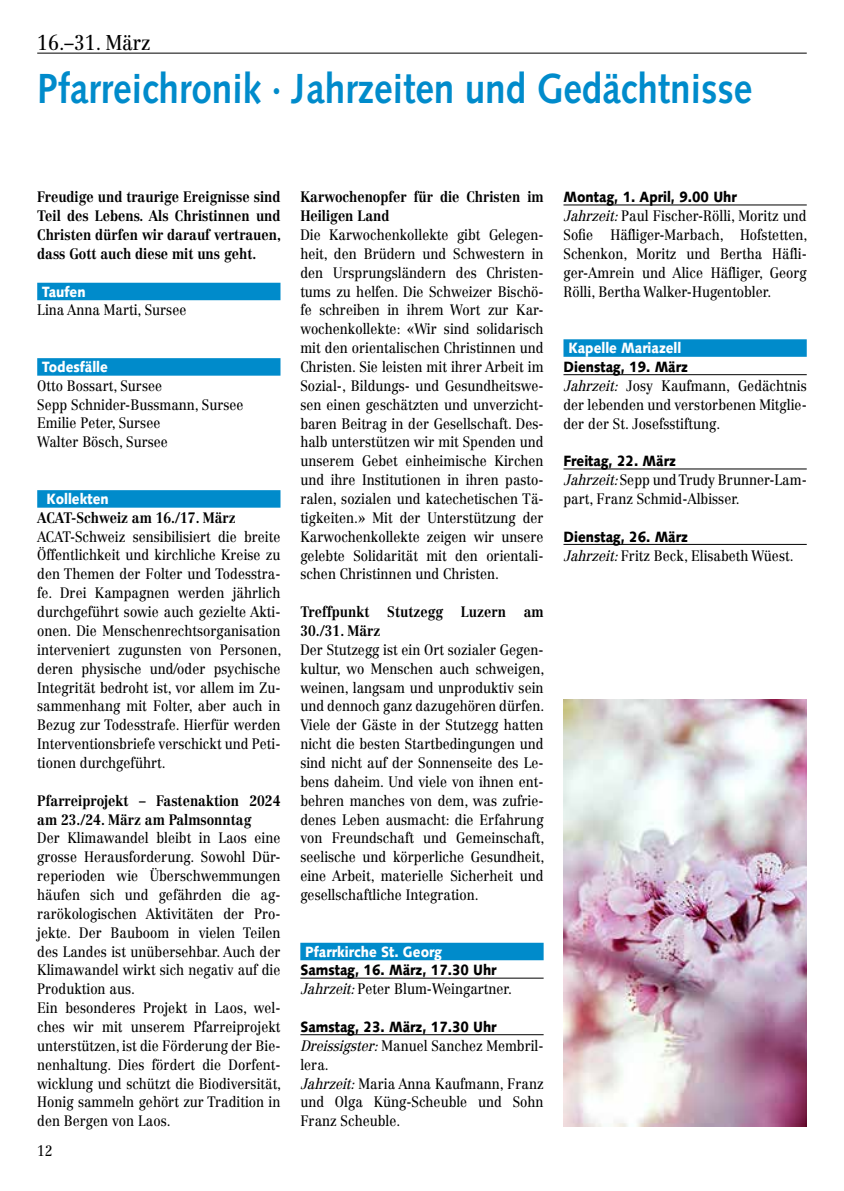
<style>
.page{position:relative;width:844px;height:1191px;background:#fff}
.page>*{position:absolute;margin:0;border:0;box-sizing:border-box;transform-origin:0 0}
.t1{font:700 42px "Syntax LT Std";color:#008bcb;scale:.88 1}
.t2{font:21px "Centennial LT Std";color:#000;scale:.88 1}
.t3{font:14.88px/18.9px "Centennial LT Std";color:#000;text-align:justify;scale:.88 1}
.t4{font:700 14.88px/18.9px "Centennial LT Std";color:#000;scale:.88 1}
.t5{font:900 14.88px "Syntax LT Std";color:#000;scale:.88 1}
.t6{font:900 14.88px "Syntax LT Std";color:#fff;scale:.88 1}
.s1{font-style:italic}
</style>
<div class="page">
<div style="left:37px;top:283px;width:243px;height:17px;background:#008bcb"></div>
<div style="left:37px;top:358px;width:243px;height:18px;background:#008bcb"></div>
<div style="left:37px;top:490px;width:243px;height:17px;background:#008bcb"></div>
<div style="left:300px;top:942px;width:243px;height:18px;background:#008bcb"></div>
<hr style="left:300px;top:977px;width:243px;height:1px;background:#000">
<hr style="left:300px;top:1034px;width:243px;height:1px;background:#000">
<hr style="left:563px;top:205px;width:243px;height:1px;background:#000">
<div style="left:563px;top:339px;width:243px;height:18px;background:#008bcb"></div>
<hr style="left:563px;top:374px;width:243px;height:1px;background:#000">
<hr style="left:563px;top:469px;width:243px;height:1px;background:#000">
<hr style="left:563px;top:544px;width:243px;height:1px;background:#000">
<hr style="left:37px;top:53px;width:769px;height:1px;background:#000">
<img style="left:563px;top:699px;width:243px;height:427px">
<h2 class="t2" style="left:37px;top:30px;width:130px">16.–31. März</h2>
<h1 class="t1" style="left:37px;top:64px;width:814px">Pfarreichronik · Jahrzeiten und Gedächtnisse</h1>
<p class="t4" style="left:37px;top:187px;width:278px;text-align:justify">Freudige und traurige Ereignisse sind Teil des Lebens. Als Christinnen und Christen dürfen wir darauf vertrauen, dass Gott auch diese mit uns geht.</p>
<p class="t6" style="left:42px;top:282px;width:51px">Taufen</p>
<p class="t3" style="left:37px;top:301px;width:171px">Lina Anna Marti, Sursee</p>
<p class="t6" style="left:42px;top:358px;width:76px">Todesfälle</p>
<p class="t3" style="left:37px;top:376px;width:236px;text-align:left">Otto Bossart, Sursee<br>Sepp Schnider-Bussmann, Sursee<br>Emilie Peter, Sursee<br>Walter Bösch, Sursee</p>
<p class="t6" style="left:46px;top:490px;width:72px">Kollekten</p>
<p class="t4" style="left:37px;top:508px;width:227px">ACAT-Schweiz am 16./17. März</p>
<p class="t3" style="left:37px;top:527px;width:279px">ACAT-Schweiz sensibilisiert die breite Öffentlichkeit und kirchliche Kreise zu den Themen der Folter und Todesstra&shy;fe. Drei Kampagnen werden jährlich durchgeführt sowie auch gezielte Akti&shy;onen. Die Menschenrechtsorganisation interveniert zugunsten von Personen, deren physische und/oder psychische Integrität bedroht ist, vor allem im Zu&shy;sammenhang mit Folter, aber auch in Bezug zur Todesstrafe. Hierfür werden Interventionsbriefe verschickt und Peti&shy;tionen durchgeführt.</p>
<p class="t4" style="left:37px;top:791px;width:278px">Pfarreiprojekt – Fastenaktion 2024 am 23./24. März am Palmsonntag</p>
<p class="t3" style="left:37px;top:828px;width:279px;text-align:left">Der Klimawandel bleibt in Laos eine grosse Herausforderung. Sowohl Dür&shy;reperioden wie Überschwemmungen häufen sich und gefährden die ag&shy;rarökologischen Aktivitäten der Pro&shy;jekte. Der Bauboom in vielen Teilen des Landes ist unübersehbar. Auch der Klimawandel wirkt sich negativ auf die Produktion aus.<br>Ein besonderes Projekt in Laos, wel&shy;ches wir mit unserem Pfarreiprojekt unterstützen, ist die Förderung der Bie&shy;nenhaltung. Dies fördert die Dorfent&shy;wicklung und schützt die Biodiversität, Honig sammeln gehört zur Tradition in den Bergen von Laos.</p>
<p class="t3" style="left:37px;top:1141px;width:19px">12</p>
<p class="t4" style="left:300px;top:187px;width:278px">Karwochenopfer für die Christen im<br>Heiligen Land</p>
<p class="t3" style="left:300px;top:225px;width:278px">Die Karwochenkollekte gibt Gelegen&shy;heit, den Brüdern und Schwestern in den Ursprungsländern des Christen&shy;tums zu helfen. Die Schweizer Bischö&shy;fe schreiben in ihrem Wort zur Kar&shy;wochenkollekte: «Wir sind solidarisch mit den orientalischen Christinnen und Christen. Sie leisten mit ihrer Arbeit im Sozial-, Bildungs- und Gesundheitswe&shy;sen einen geschätzten und unverzicht&shy;baren Beitrag in der Gesellschaft. Des&shy;halb unterstützen wir mit Spenden und unserem Gebet einheimische Kirchen und ihre Institutionen in ihren pasto&shy;ralen, sozialen und katechetischen Tä&shy;tigkeiten.» Mit der Unterstützung der Karwochenkollekte zeigen wir unsere gelebte Solidarität mit den orientali&shy;schen Christinnen und Christen.</p>
<p class="t4" style="left:300px;top:602px;width:278px">Treffpunkt Stutzegg Luzern am<br>30./31. März</p>
<p class="t3" style="left:300px;top:640px;width:279px">Der Stutzegg ist ein Ort sozialer Gegen&shy;kultur, wo Menschen auch schweigen, weinen, langsam und unproduktiv sein und dennoch ganz dazugehören dürfen.<br>Viele der Gäste in der Stutzegg hatten nicht die besten Startbedingungen und sind nicht auf der Sonnenseite des Le&shy;bens daheim. Und viele von ihnen ent&shy;behren manches von dem, was zufrie&shy;denes Leben ausmacht: die Erfahrung von Freundschaft und Gemeinschaft, seelische und körperliche Gesundheit, eine Arbeit, materielle Sicherheit und gesellschaftliche Integration.</p>
<p class="t6" style="left:305px;top:942px;width:157px">Pfarrkirche St. Georg</p>
<p class="t5" style="left:300px;top:961px;width:224px">Samstag, 16. März, 17.30 Uhr</p>
<p class="t3" style="left:300px;top:979px;width:242px"><span class="s1">Jahrzeit:</span>Peter Blum-Weingartner.</p>
<p class="t5" style="left:300px;top:1018px;width:224px">Samstag, 23. März, 17.30 Uhr</p>
<p class="t3" style="left:300px;top:1036px;width:278px;text-align:left"><span class="s1">Dreissigster:</span>Manuel Sanchez Membril&shy;lera.<br><span class="s1">Jahrzeit:</span>Maria Anna Kaufmann, Franz und Olga Küng-Scheuble und Sohn<br>Franz Scheuble.</p>
<p class="t5" style="left:563px;top:188px;width:198px">Montag, 1. April, 9.00 Uhr</p>
<p class="t3" style="left:563px;top:206px;width:279px"><span class="s1">Jahrzeit:</span>Paul Fischer-Rölli, Moritz und Sofie Häfliger-Marbach, Hofstetten, Schenkon, Moritz und Bertha Häfli&shy;ger-Amrein und Alice Häfliger, Georg Rölli, Bertha Walker-Hugentobler.</p>
<p class="t6" style="left:568px;top:339px;width:130px">Kapelle Mariazell</p>
<p class="t5" style="left:563px;top:358px;width:143px">Dienstag, 19. März</p>
<p class="t3" style="left:563px;top:376px;width:278px"><span class="s1">Jahrzeit:</span> Josy Kaufmann, Gedächtnis der lebenden und verstorbenen Mitglie&shy;der der St. Josefsstiftung.</p>
<p class="t5" style="left:563px;top:452px;width:129px">Freitag, 22. März</p>
<p class="t3" style="left:563px;top:470px;width:278px"><span class="s1">Jahrzeit:</span>Sepp und Trudy Brunner-Lam&shy;part, Franz Schmid-Albisser.</p>
<p class="t5" style="left:563px;top:528px;width:143px">Dienstag, 26. März</p>
<p class="t3" style="left:563px;top:546px;width:263px"><span class="s1">Jahrzeit:</span>Fritz Beck, Elisabeth Wüest.</p>
</div>
